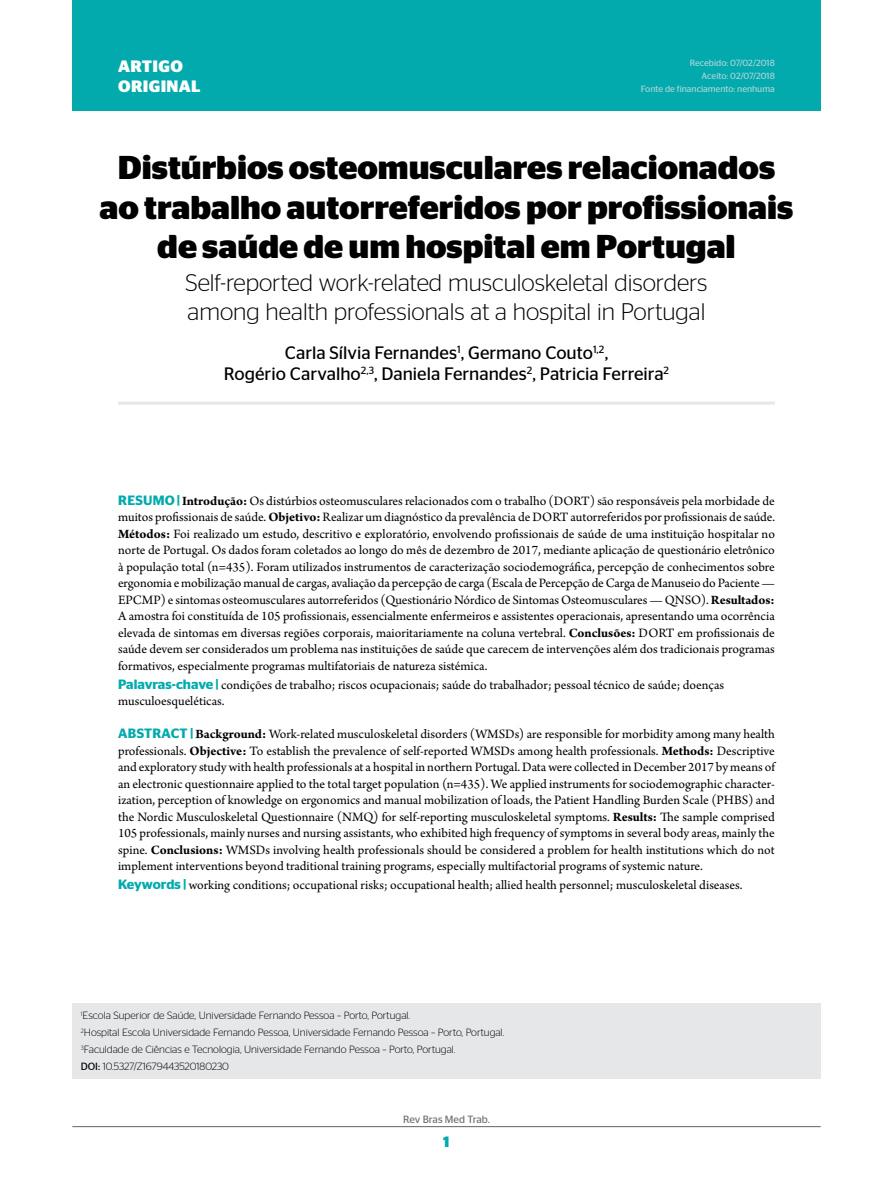
<style>
.page{position:relative;width:893px;height:1191px;background:#fff}
.page>*{position:absolute;margin:0;border:0;box-sizing:border-box;transform-origin:0 0}
.t1{font:700 33px/39.6px "Stag Sans";color:#000;text-align:center}
.t2{font:300 24px/28.8px "Stag Sans";color:#000}
.t3{font:18px/21.6px "Stag Sans";color:#000;text-align:center}
.t4{font:700 16.5px/19.8px "Stag Sans";letter-spacing:.02em;color:#fff}
.t5{font:700 15px "Stag Sans";color:#02aaad}
.t6{font:13.5px/16.5px "Arno Pro";color:#000;text-align:justify}
.t7{font:300 10.5px/16.8px "Stag Sans";color:#000}
.t8{font:10.5px "Stag Sans";color:#6d6e71}
.t9{font:9px/12.9px "Stag Sans";color:#afd5d8;text-align:right}
.s1{font-family:"Stag Sans";font-weight:600;color:#02aaad}
.s2{font-weight:700}
.s3{font-weight:400}
</style>
<div class="page">
<div style="left:72px;top:0;width:749px;height:111px;background:#02aaad"></div>
<div style="left:72px;top:1002px;width:749px;height:76px;background:#e6e7e8"></div>
<hr style="left:118px;top:401px;width:657px;height:3px;background:#e6e7e8">
<hr style="left:72px;top:1126px;width:749px;height:1px;background:#6d6e71">
<p class="t4" style="left:118px;top:56px;width:66px">artigo<br>ORIGI</p>
<p class="t4" style="left:167px;top:76px;width:36px">NAL</p>
<p class="t9" style="left:641px;top:56px;width:136px">Recebido: 07/02/2018<br>Aceito: 02/07/2018<br>Fonte de financiamento: nenhuma</p>
<h1 class="t1" style="left:100px;top:148px;width:695px">Distúrbios osteomusculares relacionados ao trabalho autorreferidos por profissionais de saúde de um hospital em Portugal</h1>
<h2 class="t2" style="left:185px;top:268px;width:523px">Self-reported work-related musculoskeletal disorders among health professionals at a hospital in Portugal</h2>
<h3 class="t3" style="left:224px;top:341px;width:447px">Carla Sílvia Fernandes<sup>1</sup>, Germano Couto<sup>1,2</sup>,<br>Rogério Carvalho<sup>2,3</sup>, Daniela Fernandes<sup>2</sup>, Patricia Ferreira<sup>2</sup></h3>
<p class="t6" style="left:118px;top:493px;width:658px"><span class="s1">RESUMO |</span> <span class="s2">Introdução:</span> Os distúrbios osteomusculares relacionados com o trabalho (DORT) são responsáveis pela morbidade de muitos profissionais de saúde. <span class="s2">Objetivo:</span> Realizar um diagnóstico da prevalência de DORT autorreferidos por profissionais de saúde.<br><span class="s2">Métodos:</span> Foi realizado um estudo, descritivo e exploratório, envolvendo profissionais de saúde de uma instituição hospitalar no norte de Portugal. Os dados foram coletados ao longo do mês de dezembro de 2017, mediante aplicação de questionário eletrônico à população total (n=435). Foram utilizados instrumentos de caracterização sociodemográfica, percepção de conhecimentos sobre ergonomia e mobilização manual de cargas, avaliação da percepção de carga (Escala de Percepção de Carga de Manuseio do Paciente — EPCMP) e sintomas osteomusculares autorreferidos (Questionário Nórdico de Sintomas Osteomusculares — QNSO). <span class="s2">Resultados:<br></span>A amostra foi constituída de 105 profissionais, essencialmente enfermeiros e assistentes operacionais, apresentando uma ocorrência elevada de sintomas em diversas regiões corporais, maioritariamente na coluna vertebral. <span class="s2">Conclusões:</span> DORT em profissionais de saúde devem ser considerados um problema nas instituições de saúde que carecem de intervenções além dos tradicionais programas formativos, especialmente programas multifatoriais de natureza sistémica.</p>
<p class="t6" style="left:118px;top:677px;width:608px"><span class="s1">Palavras-chave |</span> condições de trabalho; riscos ocupacionais; saúde do trabalhador; pessoal técnico de saúde; doenças musculoesqueléticas.</p>
<p class="t6" style="left:118px;top:726px;width:658px"><span class="s1">ABSTRACT |</span> <span class="s2">Background:</span> Work-related musculoskeletal disorders (WMSDs) are responsible for morbidity among many health professionals. <span class="s2">Objective:</span> To establish the prevalence of self-reported WMSDs among health professionals. <span class="s2">Methods:</span> Descriptive and exploratory study with health professionals at a hospital in northern Portugal. Data were collected in December 2017 by means of an electronic questionnaire applied to the total target population (n=435). We applied instruments for sociodemographic character&shy;ization, perception of knowledge on ergonomics and manual mobilization of loads, the Patient Handling Burden Scale (PHBS) and the Nordic Musculoskeletal Questionnaire (NMQ) for self-reporting musculoskeletal symptoms. <span class="s2">Results:</span> The sample comprised 105 professionals, mainly nurses and nursing assistants, who exhibited high frequency of symptoms in several body areas, mainly the spine. <span class="s2">Conclusions:</span> WMSDs involving health professionals should be considered a problem for health institutions which do not implement interventions beyond traditional training programs, especially multifactorial programs of systemic nature.</p>
<p class="t6" style="left:118px;top:877px;width:626px"><span class="s1">Keywords |</span> working conditions; occupational risks; occupational health; allied health personnel; musculoskeletal diseases.</p>
<p class="t7" style="left:81px;top:1007px;width:425px"><sup>1</sup>Escola Superior de Saúde, Universidade Fernando Pessoa – Porto, Portugal.<br><sup>2</sup>Hospital Escola Universidade Fernando Pessoa, Universidade Fernando Pessoa – Porto, Portugal.<br><sup>3</sup>Faculdade de Ciências e Tecnologia, Universidade Fernando Pessoa – Porto, Portugal.<br><span class="s3">DOI:</span> 10.5327/Z1679443520180230</p>
<p class="t8" style="left:372px;top:1113px;width:151px">Rev Bras Med Trab. 201X;xx(x):1-7</p>
<p class="t5" style="left:443px;top:1132px;width:8px">1</p>
<p class="t8" style="left:403px;top:1113px;width:88px">Rev Bras Med Trab.</p>
</div>
